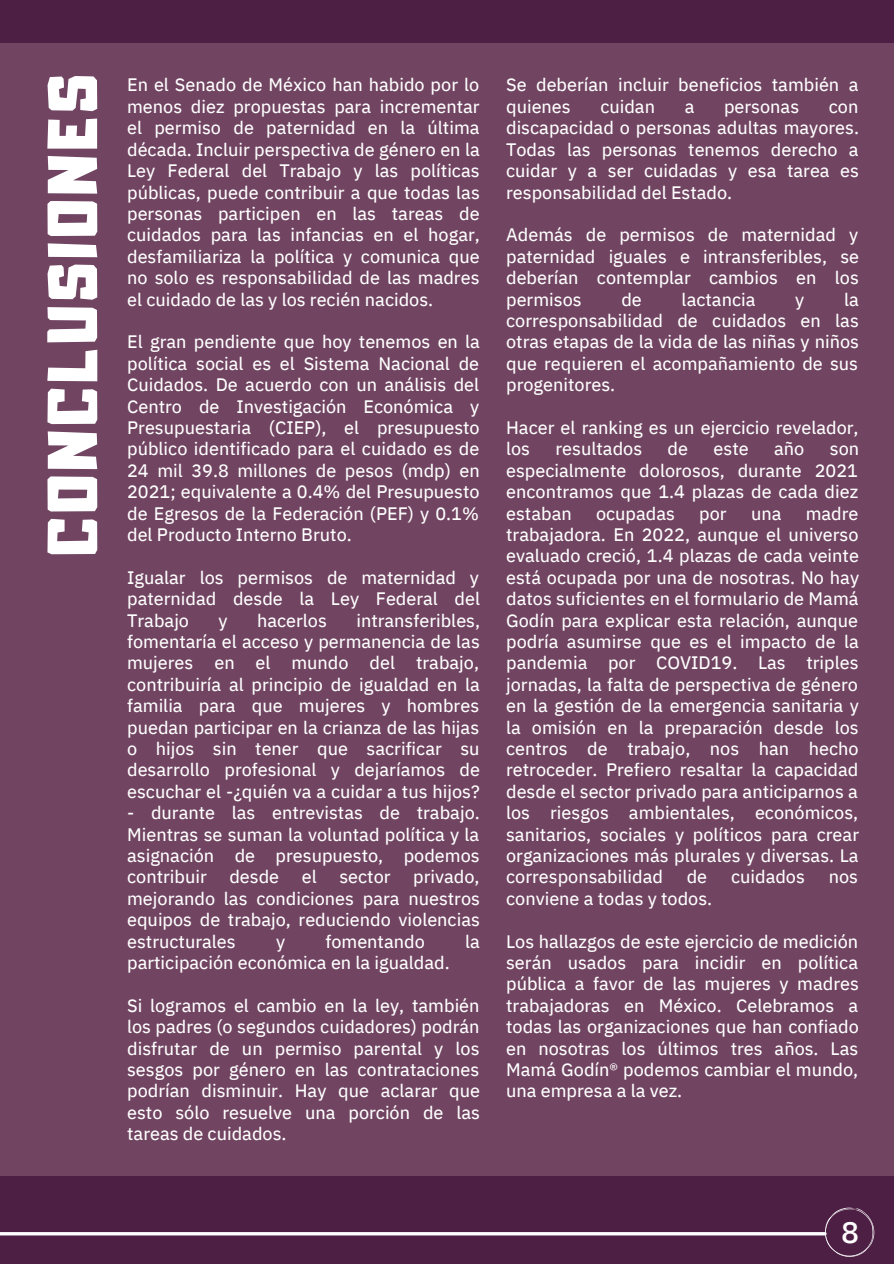
<style>
.page{position:relative;width:894px;height:1264px;background:#fff}
.page>*{position:absolute;margin:0;border:0;box-sizing:border-box;transform-origin:0 0}
.t1{font:62.1px "Adumu";letter-spacing:.08em;color:#fff}
.t2{font:500 30px "IBM Plex Sans Hebrew";color:#fff}
.t3{font:18px/21.5px "IBM Plex Sans Hebrew Text";color:#fff;text-align:justify}
</style>
<div class="page">
<div style="left:0;top:0;width:893px;height:1263px;background:#4e1f44"></div>
<div style="left:0;top:43px;width:893px;height:1132px;background:#714461"></div>
<svg style="left:814px;top:1207px;width:61px;height:50px"></svg>
<svg style="left:0;top:1231px;width:824px;height:4px"></svg>
<p class="t1" style="left:47px;top:555px;width:482px;rotate:-90deg">CONCLUSIONES</p>
<p class="t3" style="left:127px;top:74px;width:354px">En el Senado de México han habido por lo menos diez propuestas para incrementar el permiso de paternidad en la última década. Incluir perspectiva de género en la Ley Federal del Trabajo y las políticas públicas, puede contribuir a que todas las personas participen en las tareas de cuidados para las infancias en el hogar, desfamiliariza la política y comunica que no solo es responsabilidad de las madres el cuidado de las y los recién nacidos.</p>
<p class="t3" style="left:127px;top:331px;width:354px">El gran pendiente que hoy tenemos en la política social es el Sistema Nacional de Cuidados. De acuerdo con un análisis del Centro de Investigación Económica y Presupuestaria (CIEP), el presupuesto público identificado para el cuidado es de 24 mil 39.8 millones de pesos (mdp) en 2021; equivalente a 0.4% del Presupuesto de Egresos de la Federación (PEF) y 0.1% del Producto Interno Bruto.</p>
<p class="t3" style="left:127px;top:566px;width:354px">Igualar los permisos de maternidad y paternidad desde la Ley Federal del Trabajo</p>
<p class="t3" style="left:127px;top:609px;width:354px;text-indent:229px">intransferibles, fomentaría el acceso y permanencia de las mujeres en el mundo del trabajo, contribuiría al principio de igualdad en la familia para que mujeres y hombres puedan participar en la crianza de las hijas o hijos sin tener que sacrificar su desarrollo profesional y dejaríamos de escuchar el -¿quién va a cuidar a tus hijos?</p>
<p class="t3" style="left:127px;top:801px;width:354px">- durante las entrevistas de trabajo.<br>Mientras se suman la voluntad política y la asignación de presupuesto, podemos contribuir</p>
<p class="t3" style="left:218px;top:609px;width:11px">y</p>
<p class="t3" style="left:257px;top:609px;width:71px">hacerlos</p>
<p class="t3" style="left:127px;top:866px;width:354px;text-indent:286px">privado, mejorando las condiciones para nuestros equipos de trabajo, reduciendo violencias estructurales</p>
<p class="t3" style="left:229px;top:866px;width:51px">desde</p>
<p class="t3" style="left:302px;top:866px;width:16px">el</p>
<p class="t3" style="left:339px;top:866px;width:53px">sector</p>
<p class="t3" style="left:276px;top:930px;width:11px">y</p>
<p class="t3" style="left:325px;top:930px;width:101px">fomentando</p>
<p class="t3" style="left:465px;top:930px;width:16px">la</p>
<p class="t3" style="left:127px;top:951px;width:324px">participación económica en la igualdad.</p>
<p class="t3" style="left:127px;top:994px;width:354px">Si logramos el cambio en la ley, también los padres (o segundos cuidadores) podrán disfrutar de un permiso parental y los sesgos por género en las contrataciones podrían disminuir. Hay que aclarar que esto sólo resuelve una porción de las tareas de cuidados.</p>
<p class="t3" style="left:506px;top:74px;width:354px">Se deberían incluir beneficios también a quienes</p>
<p class="t3" style="left:600px;top:95px;width:56px">cuidan</p>
<p class="t3" style="left:684px;top:95px;width:11px">a</p>
<p class="t3" style="left:723px;top:95px;width:77px">personas</p>
<p class="t3" style="left:506px;top:95px;width:354px;text-indent:322px">con discapacidad o personas adultas mayores.<br>Todas las personas tenemos derecho a cuidar y a ser cuidadas y esa tarea es responsabilidad del Estado.</p>
<p class="t3" style="left:506px;top:224px;width:354px">Además de permisos de maternidad y paternidad iguales e intransferibles, se deberían contemplar cambios en los permisos</p>
<p class="t3" style="left:621px;top:288px;width:22px">de</p>
<p class="t3" style="left:681px;top:288px;width:75px">lactancia</p>
<p class="t3" style="left:795px;top:288px;width:11px">y</p>
<p class="t3" style="left:506px;top:288px;width:354px;text-indent:338px">la corresponsabilidad de cuidados en las otras etapas de la vida de las niñas y niños que requieren el acompañamiento de sus progenitores.</p>
<p class="t3" style="left:506px;top:416px;width:354px">Hacer el ranking es un ejercicio revelador, los</p>
<p class="t3" style="left:555px;top:438px;width:88px">resultados</p>
<p class="t3" style="left:667px;top:438px;width:22px">de</p>
<p class="t3" style="left:713px;top:438px;width:37px">este</p>
<p class="t3" style="left:774px;top:438px;width:32px">año</p>
<p class="t3" style="left:506px;top:438px;width:354px;text-indent:323px">son especialmente dolorosos, durante 2021 encontramos que 1.4 plazas de cada diez estaban</p>
<p class="t3" style="left:506px;top:502px;width:354px;text-indent:299px">madre trabajadora. En 2022, aunque el universo evaluado creció, 1.4 plazas de cada veinte está ocupada por una de nosotras. No hay datos suficientes en el formulario de Mamá Godín para explicar esta relación, aunque podría asumirse que es el impacto de la pandemia por COVID19. Las triples jornadas, la falta de perspectiva de género en la gestión de la emergencia sanitaria y la omisión en la preparación desde los centros de trabajo, nos han hecho retroceder. Prefiero resaltar la capacidad desde el sector privado para anticiparnos a los riesgos ambientales, económicos, sanitarios, sociales y políticos para crear organizaciones más plurales y diversas. La corresponsabilidad</p>
<p class="t3" style="left:596px;top:502px;width:80px">ocupadas</p>
<p class="t3" style="left:699px;top:502px;width:29px">por</p>
<p class="t3" style="left:750px;top:502px;width:32px">una</p>
<p class="t3" style="left:686px;top:866px;width:22px">de</p>
<p class="t3" style="left:730px;top:866px;width:75px">cuidados</p>
<p class="t3" style="left:828px;top:866px;width:31px">nos</p>
<p class="t3" style="left:506px;top:887px;width:207px">conviene a todas y todos.</p>
<p class="t3" style="left:506px;top:930px;width:354px">Los hallazgos de este ejercicio de medición serán usados para incidir en política pública a favor de las mujeres y madres trabajadoras en México. Celebramos a todas las organizaciones que han confiado en nosotras los últimos tres años. Las Mamá Godín® podemos cambiar el mundo, una empresa a la vez.</p>
<p class="t2" style="left:840px;top:1212px;width:20px">8</p>
</div>
